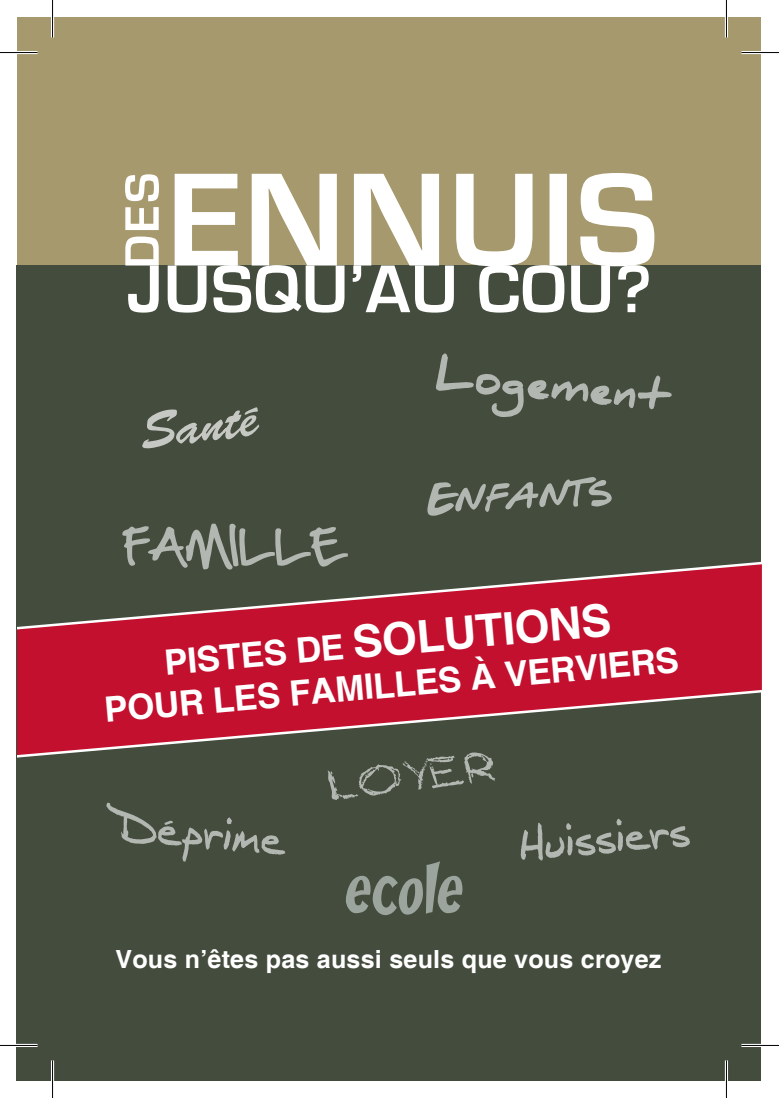
<style>
.page{position:relative;width:779px;height:1098px;background:#fff}
.page>*{position:absolute;margin:0;border:0;box-sizing:border-box;transform-origin:0 0}
.t1{font:700 45px "Helvetica";color:#fff}
.t2{font:700 35px "Helvetica";color:#fff}
.t3{font:700 25px "Helvetica";letter-spacing:.01em;color:#fff}
.s1{font-size:35px}
</style>
<div class="page">
<div style="left:17px;top:17px;width:743px;height:248px;background:#a7996e"></div>
<div style="left:16px;top:265px;width:744px;height:815px;background:#434c3d"></div>
<svg style="left:142px;top:407px;width:117px;height:42px"></svg>
<svg style="left:436px;top:353px;width:236px;height:64px"></svg>
<svg style="left:427px;top:477px;width:184px;height:38px"></svg>
<svg style="left:520px;top:818px;width:169px;height:42px"></svg>
<svg style="left:327px;top:760px;width:168px;height:40px"></svg>
<svg style="left:122px;top:523px;width:225px;height:36px"></svg>
<svg style="left:345px;top:861px;width:117px;height:53px"></svg>
<svg style="left:106px;top:802px;width:179px;height:59px"></svg>
<svg style="left:175px;top:173px;width:479px;height:88px"></svg>
<svg style="left:125px;top:174px;width:523px;height:138px"></svg>
<svg style="left:17px;top:559px;width:744px;height:201px"></svg>
<hr style="left:0;top:51px;width:38px;height:3px;background:#fff">
<hr style="left:741px;top:51px;width:37px;height:3px;background:#fff">
<hr style="left:0;top:1043px;width:38px;height:3px;background:#fff">
<hr style="left:741px;top:1043px;width:37px;height:3px;background:#fff">
<hr style="left:51px;top:0;width:3px;height:37px;background:#fff">
<hr style="left:51px;top:1060px;width:3px;height:37px;background:#fff">
<hr style="left:724px;top:0;width:3px;height:37px;background:#fff">
<hr style="left:724px;top:1060px;width:3px;height:37px;background:#fff">
<hr style="left:0;top:52px;width:38px;height:1px;background:#000">
<hr style="left:741px;top:52px;width:37px;height:1px;background:#000">
<hr style="left:0;top:1044px;width:38px;height:1px;background:#000">
<hr style="left:741px;top:1044px;width:37px;height:1px;background:#000">
<hr style="left:52px;top:0;width:1px;height:37px;background:#000">
<hr style="left:52px;top:1060px;width:1px;height:37px;background:#000">
<hr style="left:725px;top:0;width:1px;height:37px;background:#000">
<hr style="left:725px;top:1060px;width:1px;height:37px;background:#000">
<h1 class="t1" style="left:162px;top:631px;width:449px;rotate:-5deg"><span class="s1">Pistes de</span> solutions</h1>
<h2 class="t2" style="left:102px;top:688px;width:577px;rotate:-5deg">pour les familles à Verviers</h2>
<p class="t3" style="left:115px;top:943px;width:547px">Vous n’êtes pas aussi seuls que vous croyez</p>
</div>
